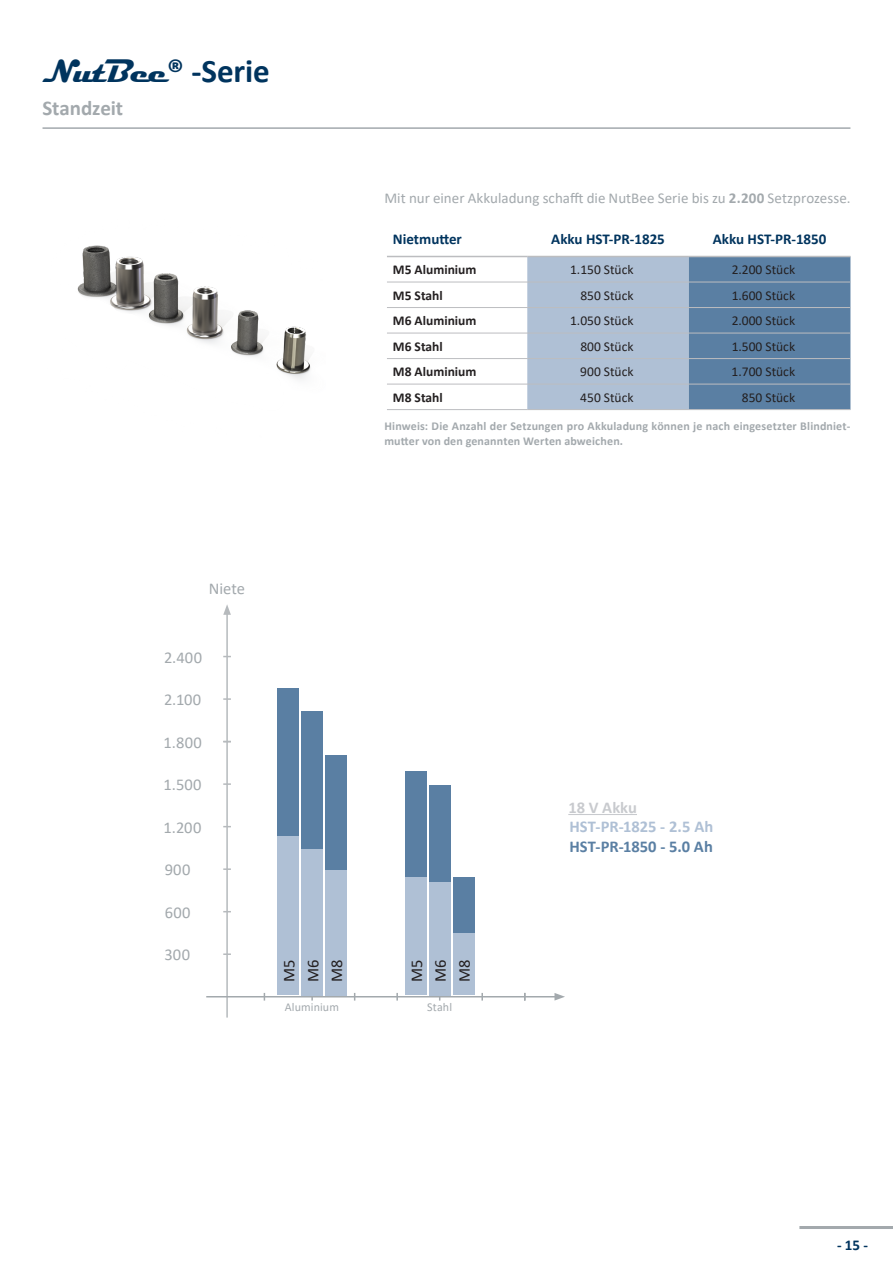
<style>
.page{position:relative;width:893px;height:1263px;background:#fff}
.page>*{position:absolute;margin:0;border:0;box-sizing:border-box;transform-origin:0 0}
.t1{font:700 33px "Calibri";letter-spacing:-.005em;color:#00345e}
.t2{font:700 21px "Calibri";letter-spacing:-.005em;color:#a3a9ad}
.t3{font:16.5px "Calibri";letter-spacing:.015em;color:#a3a9ad}
.t4{font:700 16.5px "Calibri";color:#afc0d5}
.t5{font:700 16.5px "Calibri";letter-spacing:.005em;color:#5a7fa3}
.t6{font:16.5px/23.9px "Calibri";color:#231f20;text-align:justify}
.t7{font:700 16.5px "Calibri";color:#c8cace}
.t8{font:15px "Calibri";color:#a3a9ad}
.t9{font:700 15px "Calibri";color:#00345e}
.t10{font:13.5px "Calibri";color:#231f20}
.t11{font:700 13.5px "Calibri";color:#231f20}
.t12{font:700 12px/14.4px "Calibri";letter-spacing:.015em;color:#a3a9ad}
.t13{font:12px "Calibri";letter-spacing:.01em;color:#a3a9ad}
.s1{font-family:"Magneto"}
.s2{font-weight:700}
</style>
<div class="page">
<hr style="left:799px;top:1226px;width:94px;height:3px;background:#a3a9ad">
<div style="left:278px;top:688px;width:21px;height:264px;background:#5a7fa3"></div>
<div style="left:301px;top:711px;width:22px;height:250px;background:#5a7fa3"></div>
<div style="left:325px;top:755px;width:22px;height:230px;background:#5a7fa3"></div>
<div style="left:405px;top:771px;width:22px;height:220px;background:#5a7fa3"></div>
<div style="left:429px;top:785px;width:21px;height:207px;background:#5a7fa3"></div>
<div style="left:453px;top:877px;width:21px;height:103px;background:#5a7fa3"></div>
<hr style="left:226px;top:612px;width:2px;height:405px;background:#b6babd">
<svg style="left:223px;top:604px;width:8px;height:11px"></svg>
<hr style="left:206px;top:996px;width:351px;height:1px;background:#a3a9ad">
<svg style="left:554px;top:993px;width:11px;height:7px"></svg>
<svg style="left:223px;top:953px;width:8px;height:2px"></svg>
<svg style="left:223px;top:868px;width:8px;height:2px"></svg>
<svg style="left:223px;top:783px;width:8px;height:2px"></svg>
<svg style="left:223px;top:698px;width:8px;height:2px"></svg>
<svg style="left:396px;top:993px;width:2px;height:7px"></svg>
<svg style="left:481px;top:993px;width:2px;height:7px"></svg>
<div style="left:278px;top:837px;width:21px;height:158px;background:#afc0d5"></div>
<div style="left:325px;top:870px;width:22px;height:125px;background:#afc0d5"></div>
<div style="left:301px;top:849px;width:22px;height:146px;background:#afc0d5"></div>
<div style="left:405px;top:877px;width:21px;height:118px;background:#afc0d5"></div>
<div style="left:429px;top:882px;width:21px;height:113px;background:#afc0d5"></div>
<div style="left:453px;top:933px;width:21px;height:62px;background:#afc0d5"></div>
<hr style="left:568px;top:814px;width:69px;height:1px;background:#c8cace">
<svg style="left:527px;top:257px;width:323px;height:152px"></svg>
<hr style="left:387px;top:256px;width:140px;height:1px;background:#bcbdc0">
<hr style="left:527px;top:256px;width:162px;height:1px;background:#bcbdc0">
<hr style="left:689px;top:256px;width:161px;height:1px;background:#bcbdc0">
<hr style="left:387px;top:282px;width:140px;height:1px;background:#bcbdc0">
<hr style="left:527px;top:282px;width:162px;height:1px;background:#bcbdc0">
<hr style="left:689px;top:282px;width:161px;height:1px;background:#bcbdc0">
<hr style="left:387px;top:307px;width:140px;height:1px;background:#bcbdc0">
<hr style="left:527px;top:307px;width:162px;height:1px;background:#bcbdc0">
<hr style="left:689px;top:307px;width:161px;height:1px;background:#bcbdc0">
<hr style="left:387px;top:333px;width:140px;height:1px;background:#bcbdc0">
<hr style="left:527px;top:333px;width:162px;height:1px;background:#bcbdc0">
<hr style="left:689px;top:333px;width:161px;height:1px;background:#bcbdc0">
<hr style="left:387px;top:358px;width:140px;height:1px;background:#bcbdc0">
<hr style="left:527px;top:358px;width:162px;height:1px;background:#bcbdc0">
<hr style="left:689px;top:358px;width:161px;height:1px;background:#bcbdc0">
<hr style="left:387px;top:384px;width:140px;height:1px;background:#bcbdc0">
<hr style="left:527px;top:384px;width:162px;height:1px;background:#bcbdc0">
<hr style="left:689px;top:384px;width:161px;height:1px;background:#bcbdc0">
<hr style="left:387px;top:409px;width:140px;height:1px;background:#bcbdc0">
<hr style="left:527px;top:409px;width:162px;height:1px;background:#bcbdc0">
<hr style="left:689px;top:409px;width:161px;height:1px;background:#bcbdc0">
<img style="left:77px;top:245px;width:234px;height:135px">
<hr style="left:43px;top:127px;width:807px;height:2px;background:#a3a9ad">
<h1 class="t1" style="left:43px;top:47px;width:229px"><span class="s1">NutBee</span>® -Serie</h1>
<h2 class="t2" style="left:43px;top:93px;width:82px">Standzeit</h2>
<p class="t8" style="left:384px;top:187px;width:467px">Mit nur einer Akkuladung schafft die NutBee Serie bis zu <span class="s2">2.200</span> Setzprozesse.</p>
<p class="t9" style="left:393px;top:228px;width:70px">Nietmutter</p>
<p class="t9" style="left:551px;top:228px;width:115px">Akku HST-PR-1825</p>
<p class="t9" style="left:713px;top:228px;width:115px">Akku HST-PR-1850</p>
<p class="t11" style="left:393px;top:260px;width:85px">M5 Aluminium</p>
<p class="t10" style="left:570px;top:260px;width:65px">1.150 Stück</p>
<p class="t10" style="left:732px;top:260px;width:65px">2.200 Stück</p>
<p class="t11" style="left:393px;top:286px;width:51px">M5 Stahl</p>
<p class="t10" style="left:580px;top:286px;width:55px">850 Stück</p>
<p class="t10" style="left:732px;top:286px;width:65px">1.600 Stück</p>
<p class="t11" style="left:393px;top:311px;width:85px">M6 Aluminium</p>
<p class="t10" style="left:570px;top:311px;width:65px">1.050 Stück</p>
<p class="t10" style="left:732px;top:311px;width:65px">2.000 Stück</p>
<p class="t11" style="left:393px;top:337px;width:51px">M6 Stahl</p>
<p class="t10" style="left:580px;top:337px;width:55px">800 Stück</p>
<p class="t10" style="left:732px;top:337px;width:65px">1.500 Stück</p>
<p class="t11" style="left:393px;top:362px;width:85px">M8 Aluminium</p>
<p class="t10" style="left:580px;top:363px;width:55px">900 Stück</p>
<p class="t10" style="left:732px;top:363px;width:65px">1.700 Stück</p>
<p class="t11" style="left:393px;top:388px;width:51px">M8 Stahl</p>
<p class="t10" style="left:580px;top:388px;width:55px">450 Stück</p>
<p class="t10" style="left:742px;top:388px;width:55px">850 Stück</p>
<p class="t12" style="left:384px;top:419px;width:467px">Hinweis: Die Anzahl der Setzungen pro Akkuladung können je nach eingesetzter Blindniet&shy;mutter von den genannten Werten abweichen.</p>
<h3 class="t3" style="left:209px;top:577px;width:38px">Niete</h3>
<h3 class="t3" style="left:164px;top:646px;width:40px">2.400</h3>
<h3 class="t3" style="left:164px;top:688px;width:39px">2.100</h3>
<h3 class="t3" style="left:164px;top:731px;width:40px">1.800</h3>
<h3 class="t3" style="left:164px;top:773px;width:40px">1.500</h3>
<h3 class="t3" style="left:164px;top:816px;width:39px">1.200</h3>
<h3 class="t3" style="left:165px;top:858px;width:27px">900</h3>
<h3 class="t3" style="left:165px;top:901px;width:27px">600</h3>
<h3 class="t3" style="left:165px;top:943px;width:27px">300</h3>
<h3 class="t6" style="left:277px;top:982px;width:24px;rotate:-90deg">M5<br>M6<br>M8</h3>
<h3 class="t6" style="left:404px;top:982px;width:24px;rotate:-90deg">M5<br>M6<br>M8</h3>
<p class="t13" style="left:285px;top:998px;width:56px">Aluminium</p>
<p class="t13" style="left:427px;top:998px;width:26px">Stahl</p>
<h3 class="t7" style="left:568px;top:795px;width:70px">18 V Akku</h3>
<h3 class="t4" style="left:569px;top:815px;width:145px">HST-PR-1825 - 2.5 Ah</h3>
<h3 class="t5" style="left:569px;top:835px;width:145px">HST-PR-1850 - 5.0 Ah</h3>
<p class="t9" style="left:837px;top:1235px;width:33px">- 15 -</p>
</div>
